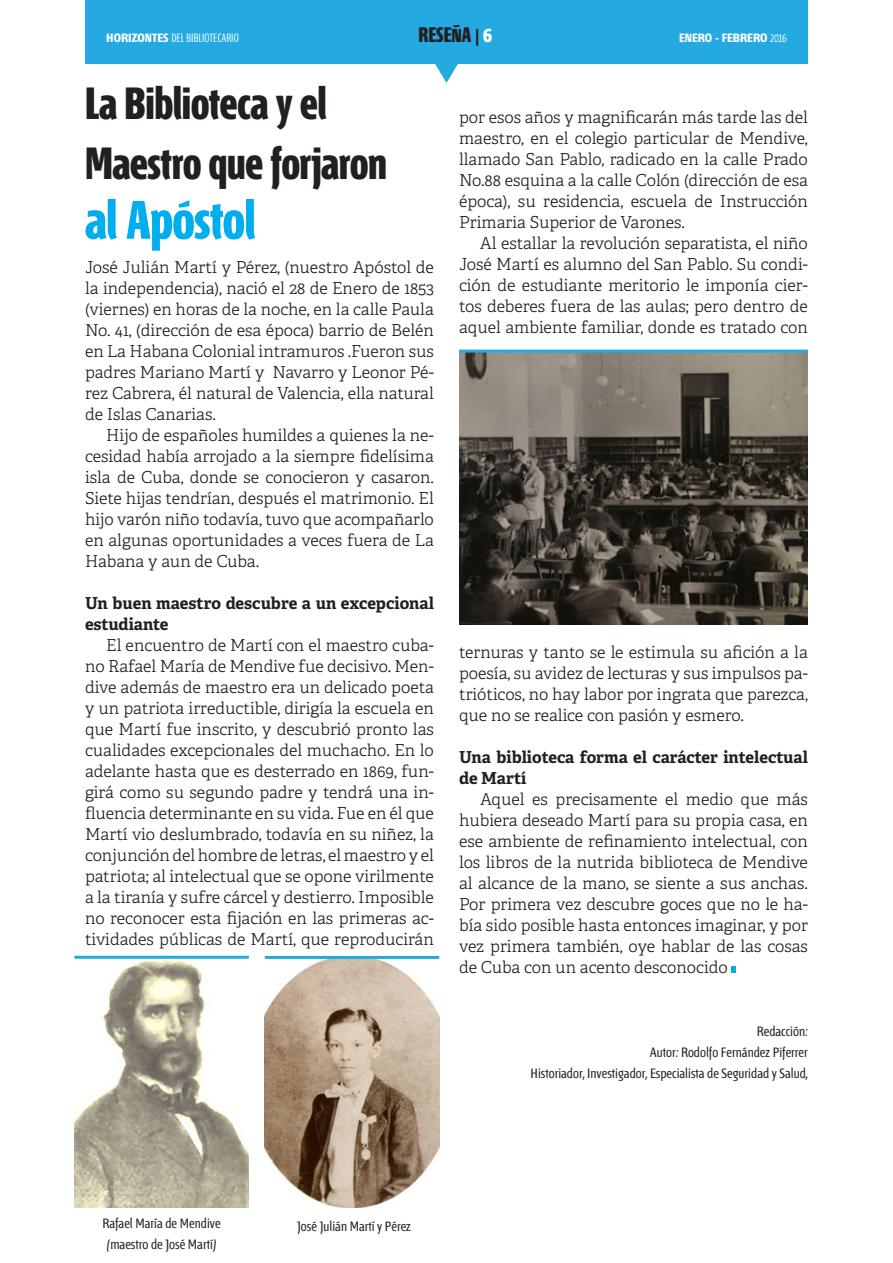
<style>
.page{position:relative;width:893px;height:1263px;background:#fff}
.page>*{position:absolute;margin:0;border:0;box-sizing:border-box;transform-origin:0 0}
.t1{font:700 54px "Fontana ND Ll";letter-spacing:-.01em;color:#00aeef}
.t2{font:700 45px/60px "Fontana ND Ll";letter-spacing:-.005em;color:#231f20}
.t3{font:700 21px "Fontana ND Ll";color:#231f20}
.t4{font:300 16.5px/21px "Adelle";color:#231f20;text-align:justify}
.t5{font:700 16.5px/21px "Adelle";color:#231f20}
.t6{font:13.5px/21px "Fontana ND Cc Os F";color:#231f20;text-align:right}
.t7{font:300 12px "Fontana ND Ee Os F";color:#fff}
.t8{font:700 12px "Fontana ND Ee SC";color:#fff}
.s1{font-weight:700}
.s2{color:#fff}
.s3{font-weight:300}
</style>
<div class="page">
<div style="left:85px;top:0;width:723px;height:63px;background:#24aae1"></div>
<svg style="left:434px;top:63px;width:25px;height:20px"></svg>
<img style="left:74px;top:959px;width:175px;height:249px">
<hr style="left:74px;top:956px;width:175px;height:3px;background:#24aae1">
<img style="left:459px;top:353px;width:349px;height:271px">
<hr style="left:459px;top:350px;width:349px;height:3px;background:#24aae1">
<svg style="left:732px;top:966px;width:4px;height:7px"></svg>
<img style="left:265px;top:959px;width:174px;height:249px">
<hr style="left:265px;top:956px;width:174px;height:3px;background:#24aae1">
<p class="t7" style="left:106px;top:32px;width:134px"><span class="s1">HORIZONTES</span> DEL BIBLIOTECARIO</p>
<p class="t3" style="left:418px;top:25px;width:75px">RESEÑA | <span class="s2">6</span></p>
<p class="t8" style="left:679px;top:32px;width:109px">ENERO - FEBRERO <span class="s3">2016</span></p>
<h2 class="t2" style="left:85px;top:75px;width:304px">La Biblioteca y el<br>Maestro que forjaron</h2>
<h1 class="t1" style="left:85px;top:194px;width:172px">al Apóstol</h1>
<p class="t4" style="left:85px;top:257px;width:350px">José Julián Martí y Pérez, (nuestro Apóstol de la independencia), nació el 28 de Enero de 1853 (viernes) en horas de la noche, en la calle Paula No. 41, (dirección de esa época) barrio de Belén en La Habana Colonial intramuros .Fueron sus padres Mariano Martí y Navarro y Leonor Pé&shy;rez Cabrera, él natural de Valencia, ella natural de Islas Canarias.</p>
<p class="t4" style="left:85px;top:425px;width:350px;text-indent:21px">Hijo de españoles humildes a quienes la ne&shy;cesidad había arrojado a la siempre fidelísima isla de Cuba, donde se conocieron y casaron.<br>Siete hijas tendrían, después el matrimonio. El hijo varón niño todavía, tuvo que acompañarlo en algunas oportunidades a veces fuera de La Habana y aun de Cuba.</p>
<p class="t5" style="left:85px;top:593px;width:350px">Un buen maestro descubre a un excepcional estudiante</p>
<p class="t4" style="left:85px;top:635px;width:350px;text-indent:21px">El encuentro de Martí con el maestro cuba&shy;no Rafael María de Mendive fue decisivo. Men&shy;dive además de maestro era un delicado poeta y un patriota irreductible, dirigía la escuela en que Martí fue inscrito, y descubrió pronto las cualidades excepcionales del muchacho. En lo adelante hasta que es desterrado en 1869, fun&shy;girá como su segundo padre y tendrá una in&shy;fluencia determinante en su vida. Fue en él que Martí vio deslumbrado, todavía en su niñez, la conjunción del hombre de letras, el maestro y el patriota; al intelectual que se opone virilmente a la tiranía y sufre cárcel y destierro. Imposible no reconocer esta fijación en las primeras ac&shy;tividades públicas de Martí, que reproducirán</p>
<p class="t4" style="left:459px;top:107px;width:350px">por esos años y magnificarán más tarde las del maestro, en el colegio particular de Mendive, llamado San Pablo, radicado en la calle Prado No.88 esquina a la calle Colón (dirección de esa época), su residencia, escuela de Instrucción Primaria Superior de Varones.</p>
<p class="t4" style="left:459px;top:233px;width:350px;text-indent:21px">Al estallar la revolución separatista, el niño José Martí es alumno del San Pablo. Su condi&shy;ción de estudiante meritorio le imponía cier&shy;tos deberes fuera de las aulas; pero dentro de aquel ambiente familiar, donde es tratado con</p>
<p class="t4" style="left:459px;top:641px;width:350px">ternuras y tanto se le estimula su afición a la poesía, su avidez de lecturas y sus impulsos pa&shy;trióticos, no hay labor por ingrata que parezca, que no se realice con pasión y esmero.</p>
<p class="t5" style="left:459px;top:746px;width:350px">Una biblioteca forma el carácter intelectual de Martí</p>
<p class="t4" style="left:459px;top:788px;width:350px;text-indent:21px">Aquel es precisamente el medio que más hubiera deseado Martí para su propia casa, en ese ambiente de refinamiento intelectual, con los libros de la nutrida biblioteca de Mendive al alcance de la mano, se siente a sus anchas.<br>Por primera vez descubre goces que no le ha&shy;bía sido posible hasta entonces imaginar, y por vez primera también, oye hablar de las cosas de Cuba con un acento desconocido</p>
<p class="t6" style="left:102px;top:1213px;width:120px;text-align:center">Rafael María de Mendive (maestro de José Martí)</p>
<p class="t6" style="left:297px;top:1216px;width:115px">José Julián Martí y Pérez</p>
<p class="t6" style="left:531px;top:1021px;width:279px">Redacción:<br>Autor: Rodolfo Fernández Piferrer<br>Historiador, Investigador, Especialista de Seguridad y Salud,</p>
</div>
